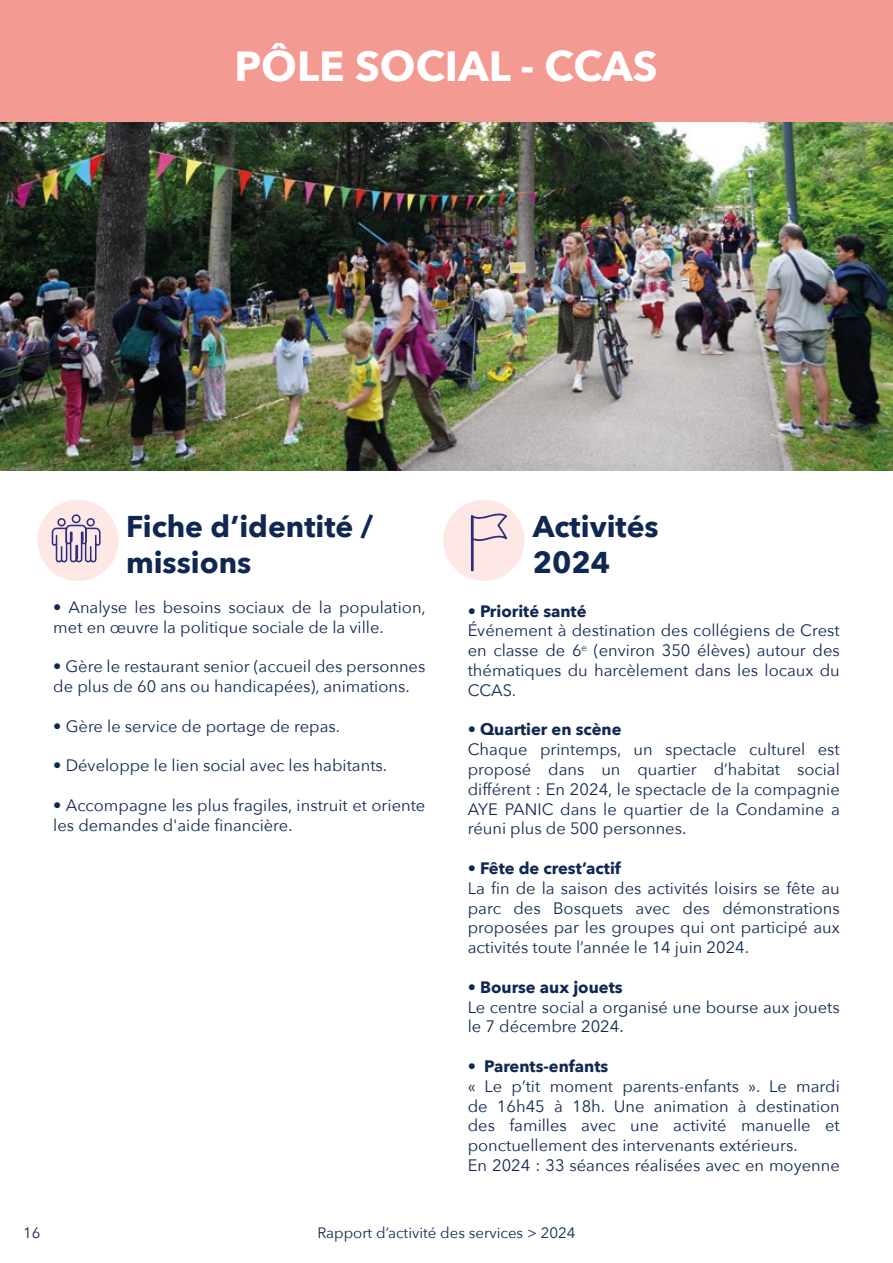
<style>
.page{position:relative;width:893px;height:1263px;background:#fff}
.page>*{position:absolute;margin:0;border:0;box-sizing:border-box;transform-origin:0 0}
.t1{font:700 42px "Avenir Next";color:#fff}
.t2{font:700 30px/36px "Avenir Next";color:#102851}
.t3{font:16.5px/19.8px "Avenir Next";color:#102851}
.t4{font:700 16.5px "Avenir Next";color:#102851}
.t5{font:15px "Avenir Next";color:#102851}
.s1{font-weight:700}
</style>
<div class="page">
<div style="left:37px;top:500px;width:82px;height:81px;background:#fde8e5;border-radius:50%"></div>
<img style="left:0;top:121px;width:893px;height:349px">
<div style="left:0;top:0;width:893px;height:121px;background:#f39b93"></div>
<svg style="left:52px;top:514px;width:49px;height:48px"></svg>
<div style="left:443px;top:500px;width:81px;height:81px;background:#fde8e5;border-radius:50%"></div>
<svg style="left:474px;top:513px;width:33px;height:28px"></svg>
<hr style="left:471px;top:515px;width:3px;height:56px;background:#2e2c7e">
<h1 class="t1" style="left:234px;top:30px;width:425px">PÔLE SOCIAL - CCAS</h1>
<h2 class="t2" style="left:126px;top:508px;width:249px">Fiche d’identité / missions</h2>
<p class="t3" style="left:53px;top:597px;width:374px">• Analyse les besoins sociaux de la population, met en œuvre la politique sociale de la ville.</p>
<p class="t3" style="left:53px;top:656px;width:374px">• Gère le restaurant senior (accueil des personnes de plus de 60 ans ou handicapées), animations.</p>
<p class="t3" style="left:53px;top:715px;width:288px">• Gère le service de portage de repas.</p>
<p class="t3" style="left:53px;top:755px;width:335px">• Développe le lien social avec les habitants.</p>
<p class="t3" style="left:53px;top:795px;width:374px">• Accompagne les plus fragiles, instruit et oriente les demandes d'aide financière.</p>
<h2 class="t2" style="left:533px;top:508px;width:128px">Activités<br>2024</h2>
<p class="t4" style="left:468px;top:596px;width:120px">• Priorité santé</p>
<p class="t3" style="left:468px;top:620px;width:374px;text-align:justify">Événement à destination des collégiens de Crest en classe de 6<sup>e</sup> (environ 350 élèves) autour des thématiques du harcèlement dans les locaux du CCAS.</p>
<p class="t4" style="left:468px;top:715px;width:155px">• Quartier en scène</p>
<p class="t3" style="left:468px;top:739px;width:374px;text-align:justify">Chaque printemps, un spectacle culturel est proposé dans un quartier d’habitat social différent : En 2024, le spectacle de la compagnie AYE PANIC dans le quartier de la Condamine a réuni plus de 500 personnes.</p>
<p class="t4" style="left:468px;top:854px;width:155px">• Fête de crest’actif</p>
<p class="t3" style="left:468px;top:877px;width:374px;text-align:justify">La fin de la saison des activités loisirs se fête au parc des Bosquets avec des démonstrations proposées par les groupes qui ont participé aux activités toute l’année le 14 juin 2024.</p>
<p class="t4" style="left:468px;top:973px;width:156px">• Bourse aux jouets</p>
<p class="t3" style="left:468px;top:996px;width:374px">Le centre social a organisé une bourse aux jouets le 7 décembre 2024.</p>
<p class="t3" style="left:468px;top:1056px;width:374px">• <span class="s1">Parents-enfants<br></span>« Le p’tit moment parents-enfants ». Le mardi de 16h45 à 18h. Une animation à destination des familles avec une activité manuelle et ponctuellement des intervenants extérieurs.<br>En 2024 : 33 séances réalisées avec en moyenne</p>
<p class="t5" style="left:23px;top:1220px;width:19px">16</p>
<p class="t5" style="left:317px;top:1220px;width:260px">Rapport d’activité des services &gt; 2024</p>
</div>
